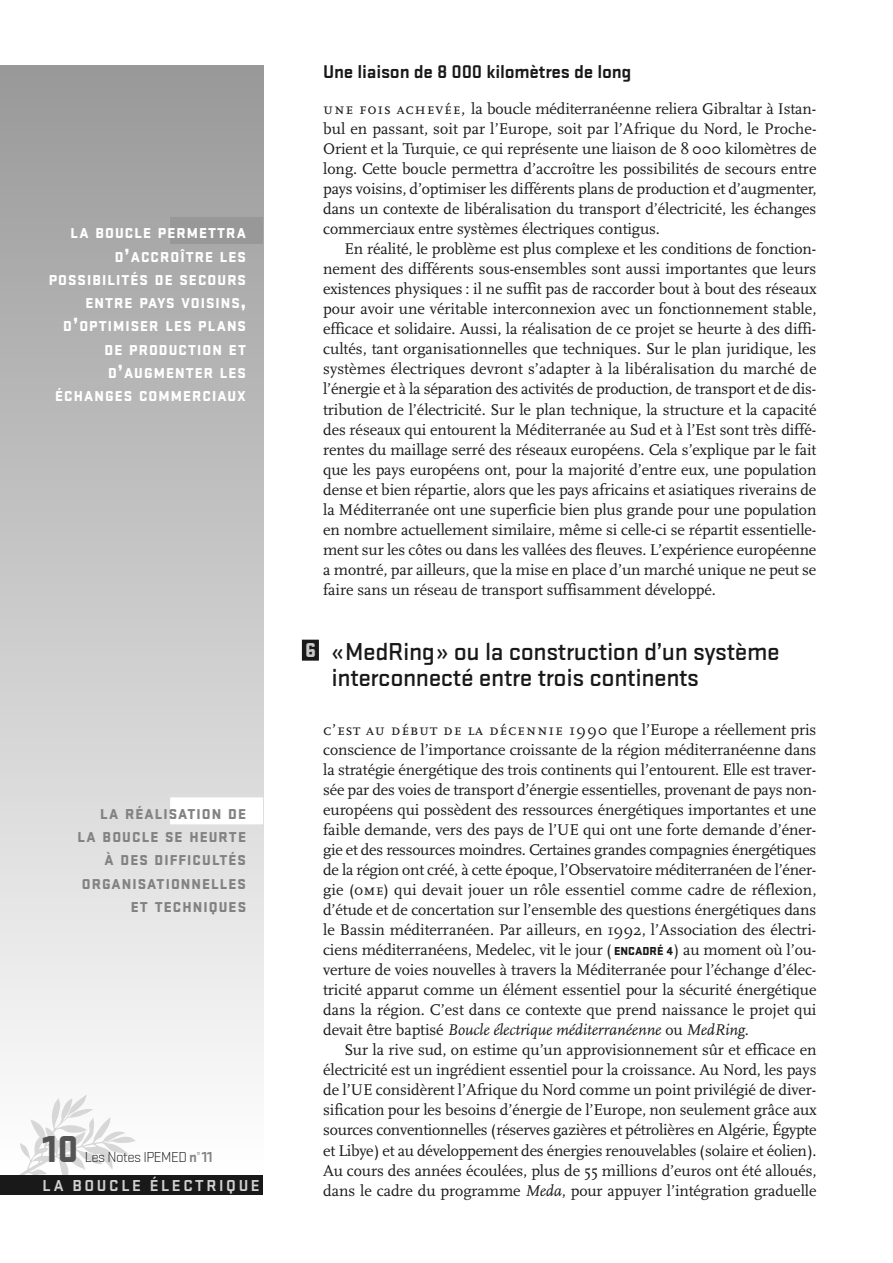
<style>
.page{position:relative;width:893px;height:1263px;background:#fff}
.page>*{position:absolute;margin:0;border:0;box-sizing:border-box;transform-origin:0 0}
.t1{font:900 39px "Stratum No 1";color:#535353}
.t2{font:500 25.5px/25.5px "Stratum No 1";letter-spacing:-.015em;color:#191919}
.t3{font:700 19.2px "Stratum No 1";letter-spacing:-.01em;color:#191919}
.t4{font:700 16.5px "Stratum No 1";letter-spacing:.155em;color:#d1d1d1}
.t5{font:16.2px/20px "Scala";letter-spacing:-.005em;color:#191919;text-align:justify}
.t6{font:300 15px "Stratum No 1";letter-spacing:-.035em;color:#191919}
.t7{font:900 14.85px/23.2px "Stratum No 1";letter-spacing:.07em;color:#fff;text-align:right}
.t8{font:900 14.85px/23.2px "Stratum No 1";letter-spacing:.07em;color:#828282;text-align:right}
.s1{font-size:19.8px}
.s2{font-weight:700;color:#828282}
.s3{font-family:"Scala Caps"}
.s4{font-weight:900;font-size:21px;color:#c9c9c9}
.s5{font-family:"Stratum No 1";font-weight:900;font-size:12px}
.s6{font-style:italic}
</style>
<div class="page">
<div style="left:0;top:66px;width:263px;height:1111px;background:linear-gradient(to bottom,#989898,#fff)"></div>
<img style="left:15px;top:1098px;width:121px;height:78px">
<div style="left:302px;top:640px;width:17px;height:21px;background:#191919"></div>
<div style="left:0;top:1176px;width:263px;height:19px;background:#191919"></div>
<div style="left:170px;top:217px;width:93px;height:27px;background:#989898"></div>
<div style="left:170px;top:797px;width:93px;height:27px;background:#fff"></div>
<p class="t7" style="left:49px;top:223px;width:199px">LA BOUCLE PERMETTRA<br>D<span class="s1">’</span>ACCROÎTRE LES<br>POSSIBILITÉS DE SECOURS<br>ENTRE PAYS VOISINS<span class="s1">,<br></span>D<span class="s1">’</span>OPTIMISER LES PLANS<br>DE PRODUCTION ET<br>D<span class="s1">’</span>AUGMENTER LES<br>ÉCHANGES COMMERCIAUX</p>
<p class="t8" style="left:78px;top:804px;width:170px">LA RÉALISATION DE<br>LA BOUCLE SE HEURTE<br>À DES DIFFICULTÉS<br>ORGANISATIONNELLES<br>ET TECHNIQUES</p>
<h1 class="t1" style="left:43px;top:1135px;width:37px">10</h1>
<p class="t6" style="left:85px;top:1151px;width:129px">Les Notes IPEMED <span class="s2">n°11</span></p>
<p class="t4" style="left:43px;top:1179px;width:219px">LA BOUCLE ÉLECTRIQUE</p>
<p class="t3" style="left:323px;top:66px;width:310px">Une liaison de 8 000 kilomètres de long</p>
<p class="t5" style="left:323px;top:98px;width:495px"><span class="s3">une fois achevée,</span> la boucle méditerranéenne reliera Gibraltar à Istan&shy;bul en passant, soit par l’Europe, soit par l’Afrique du Nord, le Proche-Orient et la Turquie, ce qui représente une liaison de 8 000 kilomètres de long. Cette boucle permettra d’accroître les possibilités de secours entre pays voisins, d’optimiser les différents plans de production et d’augmenter, dans un contexte de libéralisation du transport d’électricité, les échanges commerciaux entre systèmes électriques contigus.</p>
<p class="t5" style="left:323px;top:239px;width:495px;text-indent:21px">En réalité, le problème est plus complexe et les conditions de fonction&shy;nement des différents sous-ensembles sont aussi importantes que leurs existences physiques : il ne suffit pas de raccorder bout à bout des réseaux pour avoir une véritable interconnexion avec un fonctionnement stable, efficace et solidaire. Aussi, la réalisation de ce projet se heurte à des diffi&shy;cultés, tant organisationnelles que techniques. Sur le plan juridique, les systèmes électriques devront s’adapter à la libéralisation du marché de l’énergie et à la séparation des activités de production, de transport et de dis&shy;tribution de l’électricité. Sur le plan technique, la structure et la capacité des réseaux qui entourent la Méditerranée au Sud et à l’Est sont très diffé&shy;rentes du maillage serré des réseaux européens. Cela s’explique par le fait que les pays européens ont, pour la majorité d’entre eux, une population dense et bien répartie, alors que les pays africains et asiatiques riverains de la Méditerranée ont une superficie bien plus grande pour une population en nombre actuellement similaire, même si celle-ci se répartit essentielle&shy;ment sur les côtes ou dans les vallées des fleuves. L’expérience européenne a montré, par ailleurs, que la mise en place d’un marché unique ne peut se faire sans un réseau de transport suffisamment développé.</p>
<h2 class="t2" style="left:332px;top:641px;width:450px;text-indent:-26px"><span class="s4">6</span> «MedRing» ou la construction d’un système interconnecté entre trois continents</h2>
<p class="t5" style="left:323px;top:719px;width:495px"><span class="s3">c’est au début de la décennie</span> 1990 que l’Europe a réellement pris conscience de l’importance croissante de la région méditerranéenne dans la stratégie énergétique des trois continents qui l’entourent. Elle est traver&shy;sée par des voies de transport d’énergie essentielles, provenant de pays non&shy;européens qui possèdent des ressources énergétiques importantes et une faible demande, vers des pays de l’UE qui ont une forte demande d’éner&shy;gie et des ressources moindres. Certaines grandes compagnies énergétiques de la région ont créé, à cette époque, l’Observatoire méditerranéen de l’éner&shy;gie (<span class="s3">ome</span>) qui devait jouer un rôle essentiel comme cadre de réflexion, d’étude et de concertation sur l’ensemble des questions énergétiques dans le Bassin méditerranéen. Par ailleurs, en 1992, l’Association des électri&shy;ciens méditerranéens, Medelec, vit le jour ( <span class="s5">ENCADRÉ 4</span>) au moment où l’ou&shy;verture de voies nouvelles à travers la Méditerranée pour l’échange d’élec&shy;tricité apparut comme un élément essentiel pour la sécurité énergétique dans la région. C’est dans ce contexte que prend naissance le projet qui devait être baptisé <span class="s6">Boucle électrique méditerranéenne</span> ou <span class="s6">MedRing</span>.</p>
<p class="t5" style="left:323px;top:1040px;width:495px;text-indent:21px">Sur la rive sud, on estime qu’un approvisionnement sûr et efficace en électricité est un ingrédient essentiel pour la croissance. Au Nord, les pays de l’UE considèrent l’Afrique du Nord comme un point privilégié de diver&shy;sification pour les besoins d’énergie de l’Europe, non seulement grâce aux sources conventionnelles (réserves gazières et pétrolières en Algérie, Égypte et Libye) et au développement des énergies renouvelables (solaire et éolien).<br>Au cours des années écoulées, plus de 55 millions d’euros ont été alloués, dans le cadre du programme <span class="s6">Meda</span>, pour appuyer l’intégration graduelle</p>
</div>
